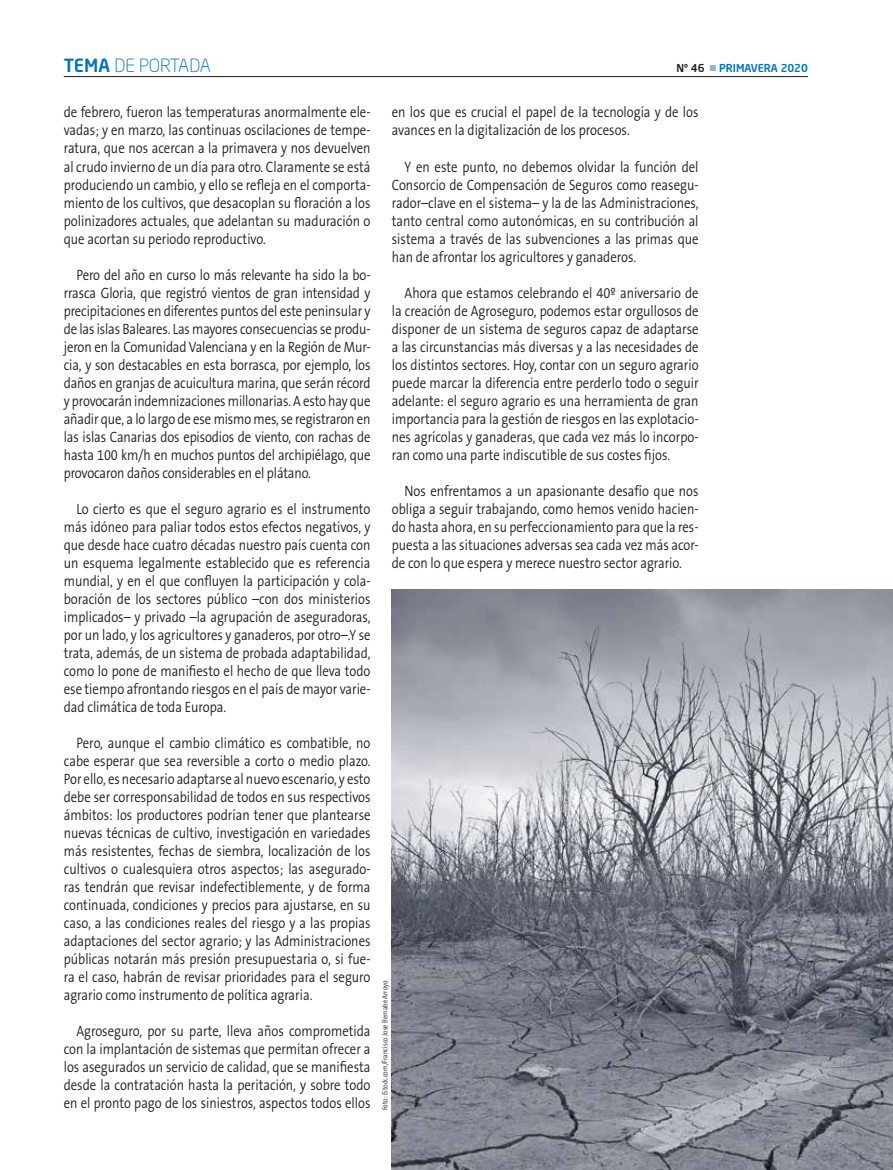
<style>
.page{position:relative;width:893px;height:1170px;background:#fff}
.page>*{position:absolute;margin:0;border:0;box-sizing:border-box;transform-origin:0 0}
.t1{font:300 18px "Neo Sans Std";color:#0071bb}
.t2{font:300 15px/18px "The Sans B4";color:#1d1d1b;text-align:justify;scale:.85 1}
.t3{font:500 10.8px "Neo Sans Std";color:#0071bb}
.t4{font:300 7.5px "The Sans B4";color:#1d1d1b;scale:.85 1}
.s1{font-weight:500}
.s2{color:#1d1d1b}
.s3{color:#8bb2df}
</style>
<div class="page">
<hr style="left:64px;top:76px;width:744px;height:1px;background:#1d1d1b">
<img style="left:392px;top:589px;width:501px;height:580px">
<p class="t1" style="left:64px;top:55px;width:149px"><span class="s1">TEMA</span> DE PORTADA</p>
<p class="t3" style="left:677px;top:61px;width:133px"><span class="s2">Nº 46</span> <span class="s3">■</span> PRIMAVERA 2020</p>
<p class="t2" style="left:64px;top:104px;width:362px">de febrero, fueron las temperaturas anormalmente ele&shy;vadas; y en marzo, las continuas oscilaciones de tempe&shy;ratura, que nos acercan a la primavera y nos devuelven al crudo invierno de un día para otro. Claramente se está produciendo un cambio, y ello se refleja en el comporta&shy;miento de los cultivos, que desacoplan su floración a los polinizadores actuales, que adelantan su maduración o que acortan su periodo reproductivo.</p>
<p class="t2" style="left:64px;top:266px;width:362px;text-indent:13px">Pero del año en curso lo más relevante ha sido la bo&shy;rrasca Gloria, que registró vientos de gran intensidad y precipitaciones en diferentes puntos del este peninsular y de las islas Baleares. Las mayores consecuencias se produ&shy;jeron en la Comunidad Valenciana y en la Región de Mur&shy;cia, y son destacables en esta borrasca, por ejemplo, los daños en granjas de acuicultura marina, que serán récord y provocarán indemnizaciones millonarias. A esto hay que añadir que, a lo largo de ese mismo mes, se registraron en las islas Canarias dos episodios de viento, con rachas de hasta 100 km/h en muchos puntos del archipiélago, que provocaron daños considerables en el plátano.</p>
<p class="t2" style="left:64px;top:500px;width:362px;text-indent:13px">Lo cierto es que el seguro agrario es el instrumento más idóneo para paliar todos estos efectos negativos, y que desde hace cuatro décadas nuestro país cuenta con un esquema legalmente establecido que es referencia mundial, y en el que confluyen la participación y cola&shy;boración de los sectores público –con dos ministerios implicados– y privado –la agrupación de aseguradoras, por un lado, y los agricultores y ganaderos, por otro–.Y se trata, además, de un sistema de probada adaptabilidad, como lo pone de manifiesto el hecho de que lleva todo ese tiempo afrontando riesgos en el país de mayor varie&shy;dad climática de toda Europa.</p>
<p class="t2" style="left:64px;top:734px;width:362px;text-indent:13px">Pero, aunque el cambio climático es combatible, no cabe esperar que sea reversible a corto o medio plazo.<br>Por ello, es necesario adaptarse al nuevo escenario, y esto debe ser corresponsabilidad de todos en sus respectivos ámbitos: los productores podrían tener que plantearse nuevas técnicas de cultivo, investigación en variedades más resistentes, fechas de siembra, localización de los cultivos o cualesquiera otros aspectos; las asegurado&shy;ras tendrán que revisar indefectiblemente, y de forma continuada, condiciones y precios para ajustarse, en su caso, a las condiciones reales del riesgo y a las propias adaptaciones del sector agrario; y las Administraciones públicas notarán más presión presupuestaria o, si fue&shy;ra el caso, habrán de revisar prioridades para el seguro agrario como instrumento de política agraria.</p>
<p class="t2" style="left:64px;top:1022px;width:362px;text-indent:13px">Agroseguro, por su parte, lleva años comprometida con la implantación de sistemas que permitan ofrecer a los asegurados un servicio de calidad, que se manifiesta desde la contratación hasta la peritación, y sobre todo en el pronto pago de los siniestros, aspectos todos ellos</p>
<p class="t2" style="left:392px;top:104px;width:362px">en los que es crucial el papel de la tecnología y de los avances en la digitalización de los procesos.</p>
<p class="t2" style="left:392px;top:158px;width:362px;text-indent:13px">Y en este punto, no debemos olvidar la función del Consorcio de Compensación de Seguros como reasegu&shy;rador–clave en el sistema– y la de las Administraciones, tanto central como autonómicas, en su contribución al sistema a través de las subvenciones a las primas que han de afrontar los agricultores y ganaderos.</p>
<p class="t2" style="left:392px;top:284px;width:362px;text-indent:13px">Ahora que estamos celebrando el 40º aniversario de la creación de Agroseguro, podemos estar orgullosos de disponer de un sistema de seguros capaz de adaptarse a las circunstancias más diversas y a las necesidades de los distintos sectores. Hoy, contar con un seguro agrario puede marcar la diferencia entre perderlo todo o seguir adelante: el seguro agrario es una herramienta de gran importancia para la gestión de riesgos en las explotacio&shy;nes agrícolas y ganaderas, que cada vez más lo incorpo&shy;ran como una parte indiscutible de sus costes fijos.</p>
<p class="t2" style="left:392px;top:482px;width:362px;text-indent:13px">Nos enfrentamos a un apasionante desafío que nos obliga a seguir trabajando, como hemos venido hacien&shy;do hasta ahora, en su perfeccionamiento para que la res&shy;puesta a las situaciones adversas sea cada vez más acor&shy;de con lo que espera y merece nuestro sector agrario.</p>
<p class="t4" style="left:381px;top:1110px;width:154px;rotate:-90deg">Foto: iStock.com/Francisco Jose Bernabe Arroyo</p>
</div>
